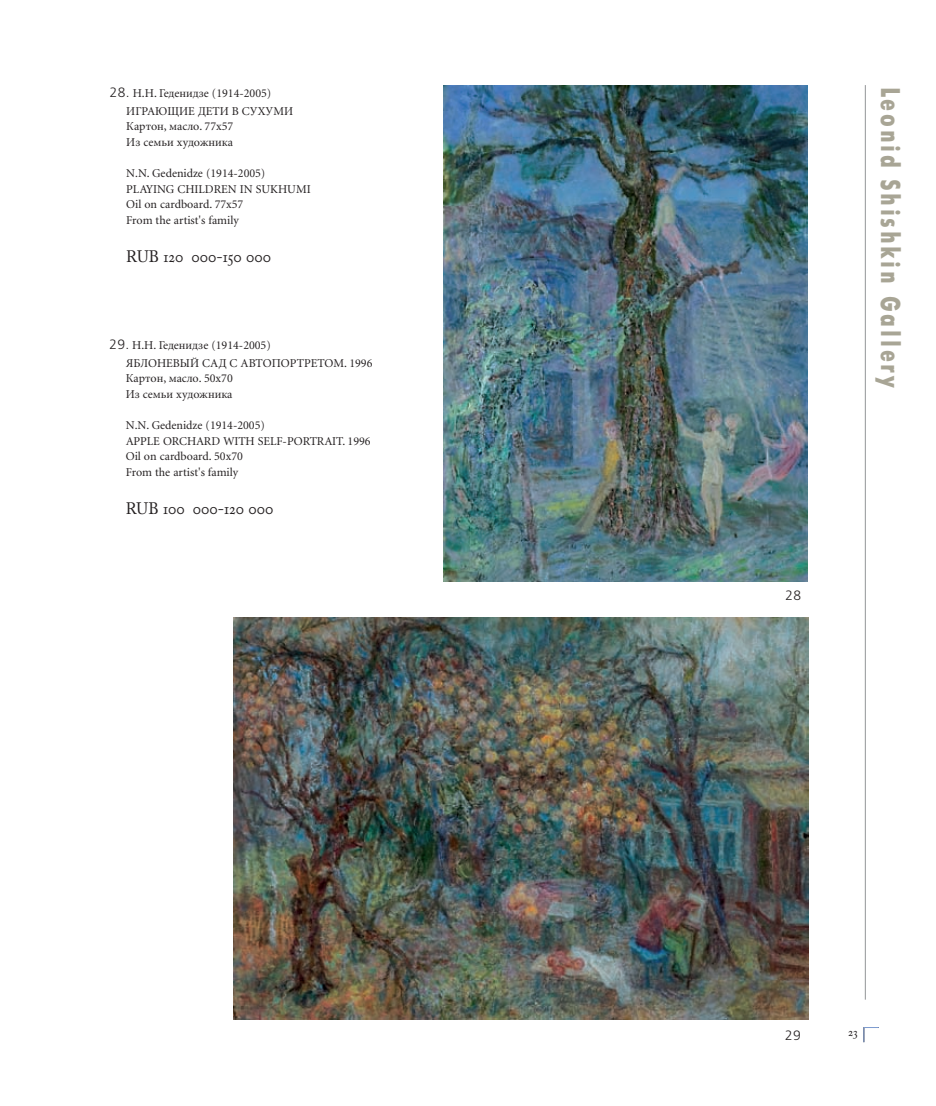
<style>
.page{position:relative;width:936px;height:1106px;background:#fff}
.page>*{position:absolute;margin:0;border:0;box-sizing:border-box;transform-origin:0 0}
.t1{font:27px "Futura Futuris X Cond C";letter-spacing:.1em;color:#a8a595}
.t2{font:16.5px "Adobe Caslon Regular SC";color:#231f20;scale:.95 1}
.t3{font:13.5px "Free Set C";color:#231f20}
.t4{font:12px/15.6px "Minion CYR";color:#231f20}
.t5{font:12px "Adobe Caslon Regular SC";color:#231f20}
.s1{font-family:"Free Set C";font-size:13.5px}
</style>
<div class="page">
<svg style="left:863px;top:1027px;width:15px;height:15px"></svg>
<hr style="left:865px;top:85px;width:1px;height:914px;background:#939598">
<img style="left:444px;top:85px;width:363px;height:496px">
<img style="left:234px;top:617px;width:574px;height:402px">
<p class="t4" style="left:126px;top:84px;width:168px;line-height:17.7px;text-indent:-17px"><span class="s1">28.</span> Н.Н. Геденидзе (1914-2005)<br>ИГРАЮЩИЕ ДЕТИ В СУХУМИ</p>
<p class="t4" style="left:126px;top:119px;width:108px">Картон, масло. 77х57<br>Из семьи художника</p>
<p class="t4" style="left:126px;top:165px;width:186px">N.N. Gedenidze (1914-2005)<br>PLAYING CHILDREN IN SUKHUMI<br>Oil on cardboard. 77x57<br>From the artist's family</p>
<h2 class="t2" style="left:126px;top:247px;width:154px">RUB 120 000-150 000</h2>
<p class="t4" style="left:126px;top:336px;width:248px;line-height:17.7px;text-indent:-17px"><span class="s1">29.</span> Н.Н. Геденидзе (1914-2005)<br>ЯБЛОНЕВЫЙ САД C АВТОПОРТРЕТОМ. 1996</p>
<p class="t4" style="left:126px;top:370px;width:108px">Картон, масло. 50х70<br>Из семьи художника</p>
<p class="t4" style="left:126px;top:417px;width:246px">N.N. Gedenidze (1914-2005)<br>APPLE ORCHARD WITH SELF-PORTRAIT. 1996<br>Oil on cardboard. 50x70<br>From the artist's family</p>
<h2 class="t2" style="left:126px;top:499px;width:157px">RUB 100 000-120 000</h2>
<h1 class="t1" style="left:905px;top:87px;width:302px;rotate:90deg">Leonid Shishkin Gallery</h1>
<p class="t3" style="left:784px;top:587px;width:18px">28</p>
<p class="t3" style="left:784px;top:1027px;width:18px">29</p>
<p class="t5" style="left:848px;top:1024px;width:11px">23</p>
</div>
